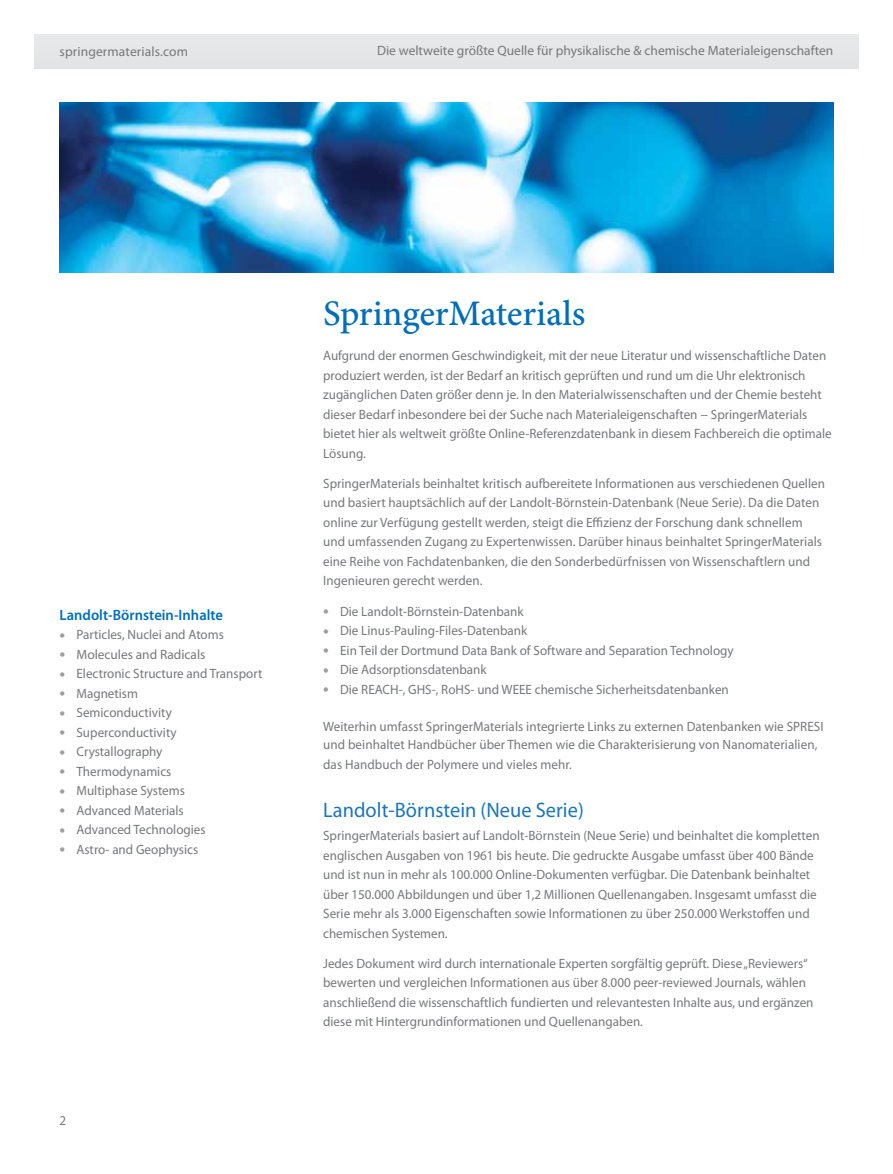
<style>
.page{position:relative;width:893px;height:1174px;background:#fff}
.page>*{position:absolute;margin:0;border:0;box-sizing:border-box;transform-origin:0 0}
.t1{font:36px "Minion Pro Medium Capt";letter-spacing:-.005em;color:#006eb7}
.t2{font:21px "Myriad Pro";letter-spacing:.005em;color:#1c75bc}
.t3{font:600 15px "Myriad Pro";letter-spacing:.005em;color:#006eb7}
.t4{font:13.5px/19.5px "Myriad Pro";color:#77787b}
.s1{font-size:21px;color:#9c9ea1}
</style>
<div class="page">
<img style="left:60px;top:102px;width:773px;height:170px">
<div style="left:34px;top:34px;width:825px;height:34px;background:#e5e6e7"></div>
<p class="t4" style="left:60px;top:41px;width:130px">springermaterials.com</p>
<p class="t4" style="left:377px;top:41px;width:458px">Die weltweite größte Quelle für physikalische &amp; chemische Materialeigenschaften</p>
<p class="t3" style="left:60px;top:605px;width:165px">Landolt-Börnstein-Inhalte</p>
<p class="t4" style="left:60px;top:625px;width:166px"><span class="s1">•</span> Particles, Nuclei and Atoms</p>
<p class="t4" style="left:60px;top:644px;width:147px"><span class="s1">•</span> Molecules and Radicals</p>
<p class="t4" style="left:60px;top:664px;width:204px"><span class="s1">•</span> Electronic Structure and Transport</p>
<p class="t4" style="left:60px;top:683px;width:80px"><span class="s1">•</span> Magnetism</p>
<p class="t4" style="left:60px;top:703px;width:114px"><span class="s1">•</span> Semiconductivity</p>
<p class="t4" style="left:60px;top:722px;width:119px"><span class="s1">•</span> Superconductivity</p>
<p class="t4" style="left:60px;top:742px;width:104px"><span class="s1">•</span> Crystallography</p>
<p class="t4" style="left:60px;top:761px;width:113px"><span class="s1">•</span> Thermodynamics</p>
<p class="t4" style="left:60px;top:781px;width:127px"><span class="s1">•</span> Multiphase Systems</p>
<p class="t4" style="left:60px;top:800px;width:126px"><span class="s1">•</span> Advanced Materials</p>
<p class="t4" style="left:60px;top:820px;width:148px"><span class="s1">•</span> Advanced Technologies</p>
<p class="t4" style="left:60px;top:839px;width:140px"><span class="s1">•</span> Astro- and Geophysics</p>
<p class="t4" style="left:60px;top:1110px;width:8px">2</p>
<h1 class="t1" style="left:323px;top:292px;width:264px">SpringerMaterials</h1>
<p class="t4" style="left:323px;top:346px;width:510px">Aufgrund der enormen Geschwindigkeit, mit der neue Literatur und wissenschaftliche Daten produziert werden, ist der Bedarf an kritisch geprüften und rund um die Uhr elektronisch zugänglichen Daten größer denn je. In den Materialwissenschaften und der Chemie besteht dieser Bedarf inbesondere bei der Suche nach Materialeigenschaften − SpringerMaterials bietet hier als weltweit größte Online-Referenzdatenbank in diesem Fachbereich die optimale Lösung.</p>
<p class="t4" style="left:323px;top:473px;width:503px">SpringerMaterials beinhaltet kritisch aufbereitete Informationen aus verschiedenen Quellen und basiert hauptsächlich auf der Landolt-Börnstein-Datenbank (Neue Serie). Da die Daten online zur Verfügung gestellt werden, steigt die Effizienz der Forschung dank schnellem und umfassenden Zugang zu Expertenwissen. Darüber hinaus beinhaltet SpringerMaterials eine Reihe von Fachdatenbanken, die den Sonderbedürfnissen von Wissenschaftlern und Ingenieuren gerecht werden.</p>
<p class="t4" style="left:323px;top:601px;width:202px"><span class="s1">•</span> Die Landolt-Börnstein-Datenbank</p>
<p class="t4" style="left:323px;top:620px;width:206px"><span class="s1">•</span> Die Linus-Pauling-Files-Datenbank</p>
<p class="t4" style="left:323px;top:640px;width:412px"><span class="s1">•</span> Ein Teil der Dortmund Data Bank of Software and Separation Technology</p>
<p class="t4" style="left:323px;top:659px;width:165px"><span class="s1">•</span> Die Adsorptionsdatenbank</p>
<p class="t4" style="left:323px;top:679px;width:407px"><span class="s1">•</span> Die REACH-, GHS-, RoHS- und WEEE chemische Sicherheitsdatenbanken</p>
<p class="t4" style="left:323px;top:717px;width:502px;line-height:18px">Weiterhin umfasst SpringerMaterials integrierte Links zu externen Datenbanken wie SPRESI und beinhaltet Handbücher über Themen wie die Charakterisierung von Nanomaterialien,</p>
<p class="t4" style="left:323px;top:754px;width:250px">das Handbuch der Polymere und vieles mehr.</p>
<h2 class="t2" style="left:323px;top:796px;width:262px">Landolt-Börnstein (Neue Serie)</h2>
<p class="t4" style="left:323px;top:826px;width:498px">SpringerMaterials basiert auf Landolt-Börnstein (Neue Serie) und beinhaltet die kompletten englischen Ausgaben von 1961 bis heute. Die gedruckte Ausgabe umfasst über 400 Bände und ist nun in mehr als 100.000 Online-Dokumenten verfügbar. Die Datenbank beinhaltet über 150.000 Abbildungen und über 1,2 Millionen Quellenangaben. Insgesamt umfasst die Serie mehr als 3.000 Eigenschaften sowie Informationen zu über 250.000 Werkstoffen und chemischen Systemen.</p>
<p class="t4" style="left:323px;top:953px;width:492px">Jedes Dokument wird durch internationale Experten sorgfältig geprüft. Diese „Reviewers“ bewerten und vergleichen Informationen aus über 8.000 peer-reviewed Journals, wählen anschließend die wissenschaftlich fundierten und relevantesten Inhalte aus, und ergänzen diese mit Hintergrundinformationen und Quellenangaben.</p>
</div>
